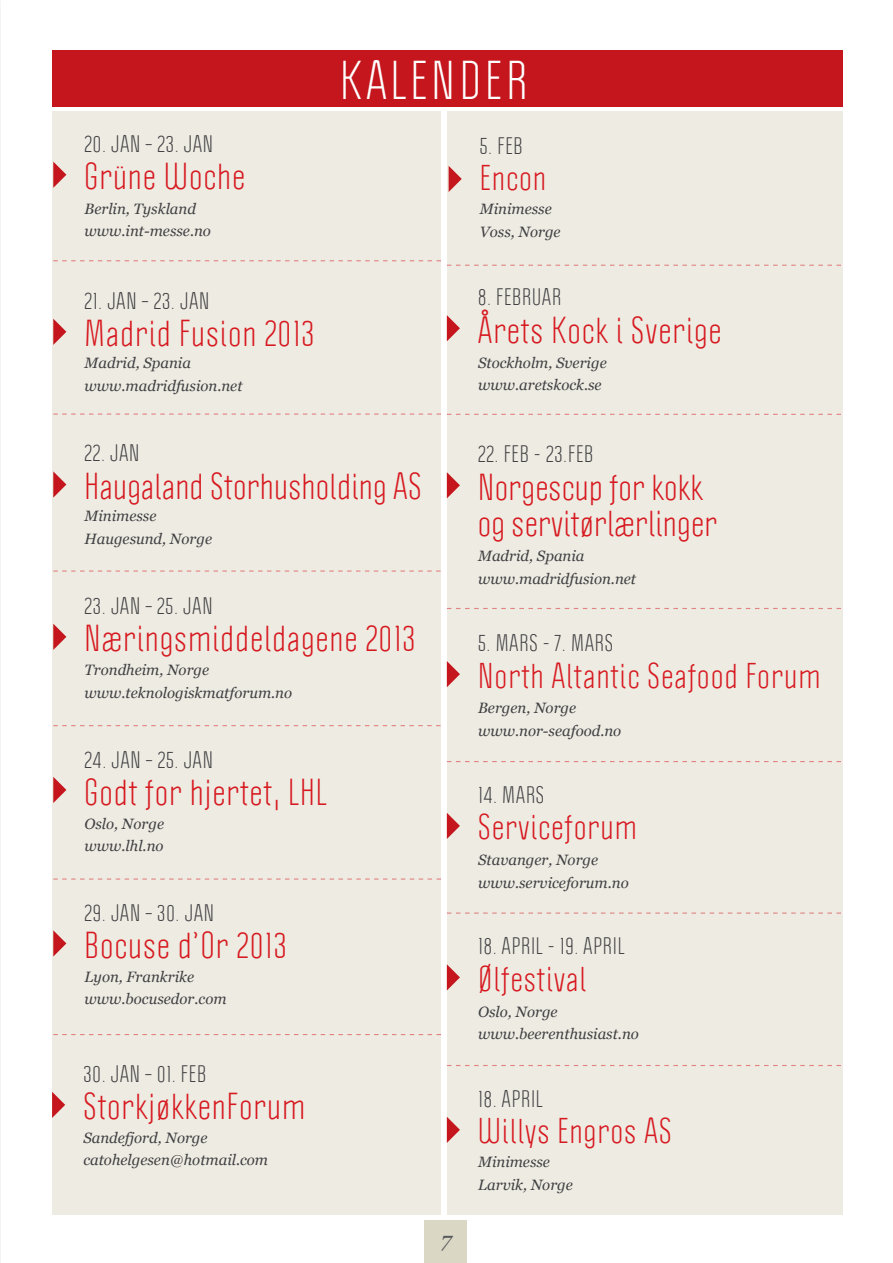
<style>
.page{position:relative;width:893px;height:1263px;background:#fff}
.page>*{position:absolute;margin:0;border:0;box-sizing:border-box;transform-origin:0 0}
.t1{font:48px "Politica";letter-spacing:.1em;color:#fff}
.t2{font:33px "Politica";letter-spacing:.05em;color:#d71920}
.t3{font:33px "Politica";letter-spacing:.03em;color:#d71920}
.t4{font:31.5px "Politica";letter-spacing:.05em;color:#d71920}
.t5{font:21px "Politica";letter-spacing:.05em;color:#414042}
.t6{font:italic 21px "Georgia";color:#58595b}
.t7{font:italic 15px/22.5px "Georgia";color:#414042}
</style>
<div class="page">
<svg style="left:0;top:1px;width:1px;height:1262px"></svg>
<div style="left:52px;top:112px;width:389px;height:1103px;background:#edebe2"></div>
<div style="left:447px;top:112px;width:395px;height:1103px;background:#edebe2"></div>
<div style="left:52px;top:50px;width:791px;height:57px;background:#c4161c"></div>
<svg style="left:53px;top:162px;width:13px;height:26px"></svg>
<svg style="left:447px;top:315px;width:13px;height:26px"></svg>
<svg style="left:447px;top:661px;width:13px;height:26px"></svg>
<svg style="left:447px;top:813px;width:13px;height:26px"></svg>
<svg style="left:447px;top:964px;width:13px;height:26px"></svg>
<svg style="left:447px;top:1117px;width:13px;height:26px"></svg>
<svg style="left:449px;top:166px;width:13px;height:26px"></svg>
<svg style="left:53px;top:319px;width:13px;height:26px"></svg>
<svg style="left:447px;top:472px;width:13px;height:26px"></svg>
<svg style="left:53px;top:471px;width:13px;height:27px"></svg>
<svg style="left:53px;top:624px;width:13px;height:26px"></svg>
<svg style="left:53px;top:777px;width:13px;height:26px"></svg>
<svg style="left:53px;top:930px;width:13px;height:26px"></svg>
<svg style="left:52px;top:1092px;width:13px;height:26px"></svg>
<svg style="left:53px;top:260px;width:388px;height:1px"></svg>
<svg style="left:447px;top:414px;width:394px;height:1px"></svg>
<svg style="left:53px;top:413px;width:388px;height:2px"></svg>
<svg style="left:447px;top:608px;width:394px;height:1px"></svg>
<svg style="left:447px;top:761px;width:394px;height:1px"></svg>
<svg style="left:447px;top:912px;width:394px;height:2px"></svg>
<svg style="left:447px;top:1065px;width:394px;height:1px"></svg>
<svg style="left:447px;top:265px;width:394px;height:1px"></svg>
<svg style="left:53px;top:570px;width:388px;height:2px"></svg>
<svg style="left:53px;top:725px;width:388px;height:1px"></svg>
<svg style="left:53px;top:878px;width:388px;height:2px"></svg>
<svg style="left:53px;top:1034px;width:388px;height:1px"></svg>
<div style="left:424px;top:1220px;width:43px;height:43px;background:#dad7c4"></div>
<h1 class="t1" style="left:340px;top:50px;width:182px">KALENDER</h1>
<h3 class="t5" style="left:85px;top:130px;width:130px">20. JAN – 23. JAN</h3>
<h3 class="t5" style="left:480px;top:132px;width:42px">5. FEB</h3>
<h2 class="t2" style="left:85px;top:156px;width:162px">Grüne Woche</h2>
<h3 class="t4" style="left:480px;top:158px;width:67px">Encon</h3>
<p class="t7" style="left:85px;top:198px;width:128px">Berlin, Tyskland www.int-messe.no</p>
<p class="t7" style="left:480px;top:198px;width:82px">Minimesse<br>Voss, Norge</p>
<h3 class="t5" style="left:85px;top:287px;width:126px">21. JAN – 23. JAN</h3>
<h2 class="t2" style="left:85px;top:312px;width:231px">Madrid Fusion 2013</h2>
<h3 class="t5" style="left:478px;top:284px;width:84px">8. februar</h3>
<h2 class="t2" style="left:478px;top:309px;width:245px">Årets Kock i Sverige</h2>
<p class="t7" style="left:85px;top:352px;width:160px">Madrid, Spania www.madridfusion.net</p>
<p class="t7" style="left:478px;top:351px;width:130px">Stockholm, Sverige www.aretskock.se</p>
<h3 class="t5" style="left:85px;top:440px;width:56px">22. JAN</h3>
<h3 class="t5" style="left:478px;top:441px;width:116px">22. feb - 23.feb</h3>
<h2 class="t3" style="left:85px;top:465px;width:338px">Haugaland Storhusholding AS</h2>
<h2 class="t3" style="left:478px;top:466px;width:226px">Norgescup for kokk</h2>
<p class="t7" style="left:85px;top:505px;width:129px">Minimesse<br>Haugesund, Norge</p>
<h3 class="t5" style="left:85px;top:592px;width:129px">23. JAN – 25. JAN</h3>
<h2 class="t2" style="left:85px;top:618px;width:332px">Næringsmiddeldagene 2013</h2>
<p class="t7" style="left:85px;top:659px;width:209px">Trondheim, Norge www.teknologiskmatforum.no</p>
<h3 class="t5" style="left:85px;top:746px;width:130px">24. JAN – 25. JAN</h3>
<h2 class="t2" style="left:85px;top:771px;width:218px">Godt for hjertet, LHL</h2>
<p class="t7" style="left:85px;top:812px;width:81px">Oslo, Norge www.lhl.no</p>
<h3 class="t5" style="left:85px;top:900px;width:131px">29. JAN – 30. JAN</h3>
<h2 class="t2" style="left:85px;top:924px;width:203px">Bocuse d’Or 2013</h2>
<p class="t7" style="left:85px;top:966px;width:144px">Lyon, Frankrike www.bocusedor.com</p>
<h3 class="t5" style="left:83px;top:1060px;width:122px">30. JAN – 01. FEB</h3>
<h2 class="t2" style="left:83px;top:1085px;width:223px">StorkjøkkenForum</h2>
<p class="t7" style="left:83px;top:1126px;width:186px">Sandefjord, Norge catohelgesen@hotmail.com</p>
<h3 class="t6" style="left:441px;top:1226px;width:12px">7</h3>
<h2 class="t3" style="left:478px;top:502px;width:240px">og servitørlærlinger</h2>
<p class="t7" style="left:478px;top:545px;width:160px">Madrid, Spania www.madridfusion.net</p>
<h3 class="t5" style="left:478px;top:630px;width:135px">5. mars - 7. mars</h3>
<h3 class="t4" style="left:478px;top:656px;width:343px">North Altantic Seafood Forum</h3>
<p class="t7" style="left:478px;top:697px;width:145px">Bergen, Norge www.nor-seafood.no</p>
<h3 class="t5" style="left:478px;top:781px;width:66px">14. mars</h3>
<h3 class="t4" style="left:478px;top:807px;width:160px">Serviceforum</h3>
<p class="t7" style="left:478px;top:849px;width:152px">Stavanger, Norge www.serviceforum.no</p>
<h3 class="t5" style="left:478px;top:933px;width:148px">18. April - 19. April</h3>
<h3 class="t4" style="left:478px;top:959px;width:109px">Ølfestival</h3>
<p class="t7" style="left:478px;top:1000px;width:162px">Oslo, Norge www.beerenthusiast.no</p>
<h3 class="t5" style="left:478px;top:1085px;width:66px">18. April</h3>
<h3 class="t4" style="left:478px;top:1111px;width:195px">Willys Engros AS</h3>
<p class="t7" style="left:478px;top:1151px;width:96px">Minimesse<br>Larvik, Norge</p>
</div>
